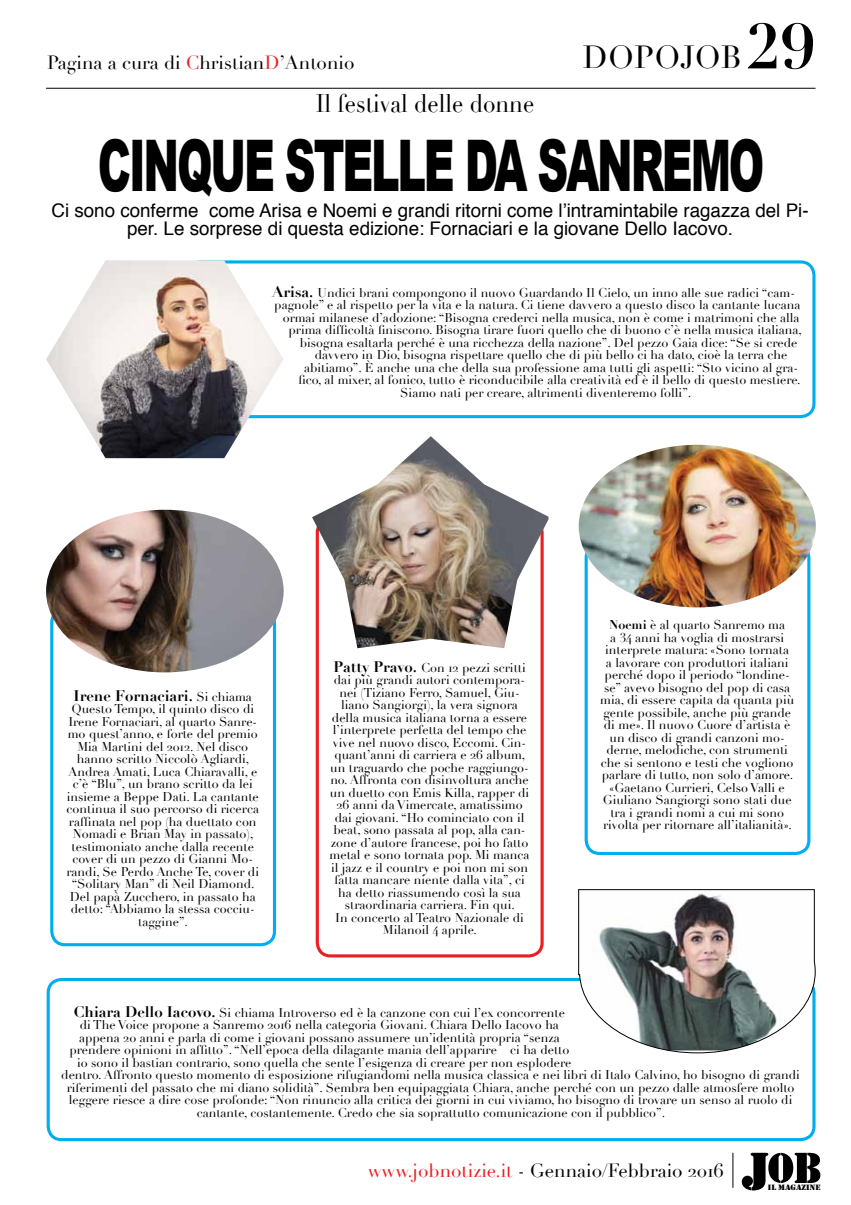
<style>
.page{position:relative;width:851px;height:1205px;background:#fff}
.page>*{position:absolute;margin:0;border:0;box-sizing:border-box;transform-origin:0 0}
.t1{font:900 71.25px "Arial";letter-spacing:-.05em;color:#000;scale:.6 1}
.t2{font:31.25px "Didot";color:#000}
.t3{font:25px "Didot";color:#000;scale:.9 1}
.t4{font:18.75px/17.5px "Helvetica";color:#000;text-align:center}
.t5{font:18.75px "Didot";color:#000}
.t6{font:700 15px "Didot";color:#000}
.t7{font:12.5px/12.5px "Didot";color:#000;text-align:center}
.t8{font:8px "Stencil";color:#000;scale:1.1 1}
.s1{color:#ed1d24}
.s2{font-weight:700;font-size:62.5px}
.s3{font-weight:700;font-size:15px}
.s4{font-weight:400;font-size:12.5px}
.s5{font-weight:700}
</style>
<div class="page">
<hr style="left:46px;top:88px;width:769px;height:1px;background:#000">
<div style="left:584px;top:543px;width:226px;height:312px;border:3px solid #00aeef;border-radius:13px"></div>
<img style="left:578px;top:445px;width:237px;height:162px">
<div style="left:50px;top:608px;width:226px;height:338px;border:3px solid #00aeef;border-radius:13px"></div>
<img style="left:46px;top:510px;width:237px;height:162px">
<div style="left:47px;top:978px;width:768px;height:163px;border:3px solid #00aeef;border-radius:13px"></div>
<svg style="left:578px;top:889px;width:237px;height:164px"></svg>
<div style="left:185px;top:260px;width:630px;height:158px;border:3px solid #00aeef;border-radius:13px"></div>
<img style="left:46px;top:260px;width:237px;height:198px">
<svg style="left:741px;top:1153px;width:79px;height:37px"></svg>
<hr style="left:732px;top:1153px;width:1px;height:35px;background:#000">
<div style="left:316px;top:518px;width:227px;height:439px;border:3px solid #ed1d24;border-radius:13px"></div>
<img style="left:312px;top:436px;width:236px;height:212px">
<h3 class="t5" style="left:47px;top:51px;width:309px">Pagina a cura di <span class="s1">C</span>hristian<span class="s1">D</span>’Antonio</h3>
<h3 class="t3" style="left:315px;top:89px;width:244px">Il festival delle donne</h3>
<h2 class="t2" style="left:582px;top:39px;width:234px">DOPOJOB<span class="s2">29</span></h2>
<h1 class="t1" style="left:98px;top:114px;width:1112px">CINQUE STELLE DA SANREMO</h1>
<h3 class="t4" style="left:52px;top:203px;width:758px">Ci sono conferme come Arisa e Noemi e grandi ritorni come l’intramintabile ragazza del Pi&shy;per. Le sorprese di questa edizione: Fornaciari e la giovane Dello Iacovo.</h3>
<p class="t7" style="left:272px;top:286px;width:524px"><span class="s3">Arisa.</span> Undici brani compongono il nuovo Guardando Il Cielo, un inno alle sue radici “cam-</p>
<p class="t7" style="left:274px;top:299px;width:527px">pagnole” e al rispetto per la vita e la natura. Ci tiene davvero a questo disco la cantante lucana</p>
<p class="t7" style="left:283px;top:311px;width:518px">ormai milanese d’adozione: “Bisogna crederci nella musica, non è come i matrimoni che alla</p>
<p class="t7" style="left:288px;top:324px;width:515px">prima difficoltà finiscono. Bisogna tirare fuori quello che di buono c’è nella musica italiana,</p>
<p class="t7" style="left:300px;top:336px;width:499px">bisogna esaltarla perché è una ricchezza della nazione”. Del pezzo Gaia dice: “Se si crede</p>
<p class="t7" style="left:315px;top:349px;width:474px">davvero in Dio, bisogna rispettare quello che di più bello ci ha dato, cioè la terra che</p>
<p class="t7" style="left:304px;top:361px;width:495px">abitiamo”. È anche una che della sua professione ama tutti gli aspetti: “Sto vicino al gra-</p>
<p class="t7" style="left:298px;top:374px;width:503px">fico, al mixer, al fonico, tutto è riconducibile alla creatività ed è il bello di questo mestiere.</p>
<p class="t7" style="left:400px;top:386px;width:292px">Siamo nati per creare, altrimenti diventeremo folli”.</p>
<p class="t6" style="left:74px;top:686px;width:180px">Irene Fornaciari. <span class="s4">Si chiama</span></p>
<p class="t7" style="left:66px;top:703px;width:194px">Questo Tempo, il quinto disco di<br>Irene Fornaciari, al quarto Sanre&shy;mo quest’anno, e forte del premio<br>Mia Martini del 2012. Nel disco hanno scritto Niccolò Agliardi,<br>Andrea Amati, Luca Chiaravalli, e c’è “Blu”, un brano scritto da lei insieme a Beppe Dati. La cantante continua il suo percorso di ricerca raffinata nel pop (ha duettato con<br>Nomadi e Brian May in passato), testimoniato anche dalla recente cover di un pezzo di Gianni Mo&shy;randi, Se Perdo Anche Te, cover di “Solitary Man” di Neil Diamond.<br>Del papà Zucchero, in passato ha detto: “Abbiamo la stessa cocciu&shy;taggine”.</p>
<p class="t7" style="left:329px;top:661px;width:201px"><span class="s3">Patty Pravo.</span> Con 12 pezzi scritti dai più grandi autori contempora&shy;nei (Tiziano Ferro, Samuel, Giu&shy;liano Sangiorgi), la vera signora della musica italiana torna a essere l’interprete perfetta del tempo che vive nel nuovo disco, Eccomi. Cin&shy;quant’anni di carriera e 26 album, un traguardo che poche raggiungo&shy;no. Affronta con disinvoltura anche un duetto con Emis Killa, rapper di 26 anni da Vimercate, amatissimo dai giovani. “Ho cominciato con il beat, sono passata al pop, alla can&shy;zone d’autore francese, poi ho fatto metal e sono tornata pop. Mi manca il jazz e il country e poi non mi son fatta mancare niente dalla vita”, ci ha detto riassumendo così la sua straordinaria carriera. Fin qui.<br>In concerto al Teatro Nazionale di Milanoil 4 aprile.</p>
<p class="t7" style="left:600px;top:619px;width:195px"><span class="s5">Noemi</span> è al quarto Sanremo ma<br>a 34 anni ha voglia di mostrarsi interprete matura: «Sono tornata<br>a lavorare con produttori italiani perché dopo il periodo “londine&shy;se” avevo bisogno del pop di casa mia, di essere capita da quanta più gente possibile, anche più grande di me». Il nuovo Cuore d’artista è un disco di grandi canzoni mo&shy;derne, melodiche, con strumenti che si sentono e testi che vogliono parlare di tutto, non solo d’amore. «Gaetano Currieri, Celso Valli e Giuliano Sangiorgi sono stati due tra i grandi nomi a cui mi sono rivolta per ritornare all’italianità».</p>
<p class="t7" style="left:69px;top:1006px;width:501px"><span class="s3">Chiara Dello Iacovo.</span> Si chiama Introverso ed è la canzone con cui l’ex concorrente di The Voice propone a Sanremo 2016 nella categoria Giovani. Chiara Dello Iacovo ha appena 20 anni e parla di come i giovani possano assumere un’identità propria “senza prendere opinioni in affitto”. “Nell’epoca della dilagante mania dell’apparire – ci ha detto</p>
<p class="t7" style="left:67px;top:1056px;width:505px">– io sono il bastian contrario, sono quella che sente l’esigenza di creare per non esplodere</p>
<p class="t7" style="left:61px;top:1069px;width:740px">dentro. Affronto questo momento di esposizione rifugiandomi nella musica classica e nei libri di Italo Calvino, ho bisogno di grandi</p>
<p class="t7" style="left:67px;top:1081px;width:729px">riferimenti del passato che mi diano solidità”. Sembra ben equipaggiata Chiara, anche perché con un pezzo dalle atmosfere molto</p>
<p class="t7" style="left:69px;top:1094px;width:724px">leggere riesce a dire cose profonde: “Non rinuncio alla critica dei giorni in cui viviamo, ho bisogno di trovare un senso al ruolo di</p>
<p class="t7" style="left:197px;top:1106px;width:470px">cantante, costantemente. Credo che sia soprattutto comunicazione con il pubblico”.</p>
<h3 class="t5" style="left:367px;top:1159px;width:358px"><span class="s1">www.jobnotizie.it</span> - Gennaio/Febbraio 2016</h3>
<p class="t8" style="left:767px;top:1183px;width:49px">IL MAGAZINE</p>
</div>
